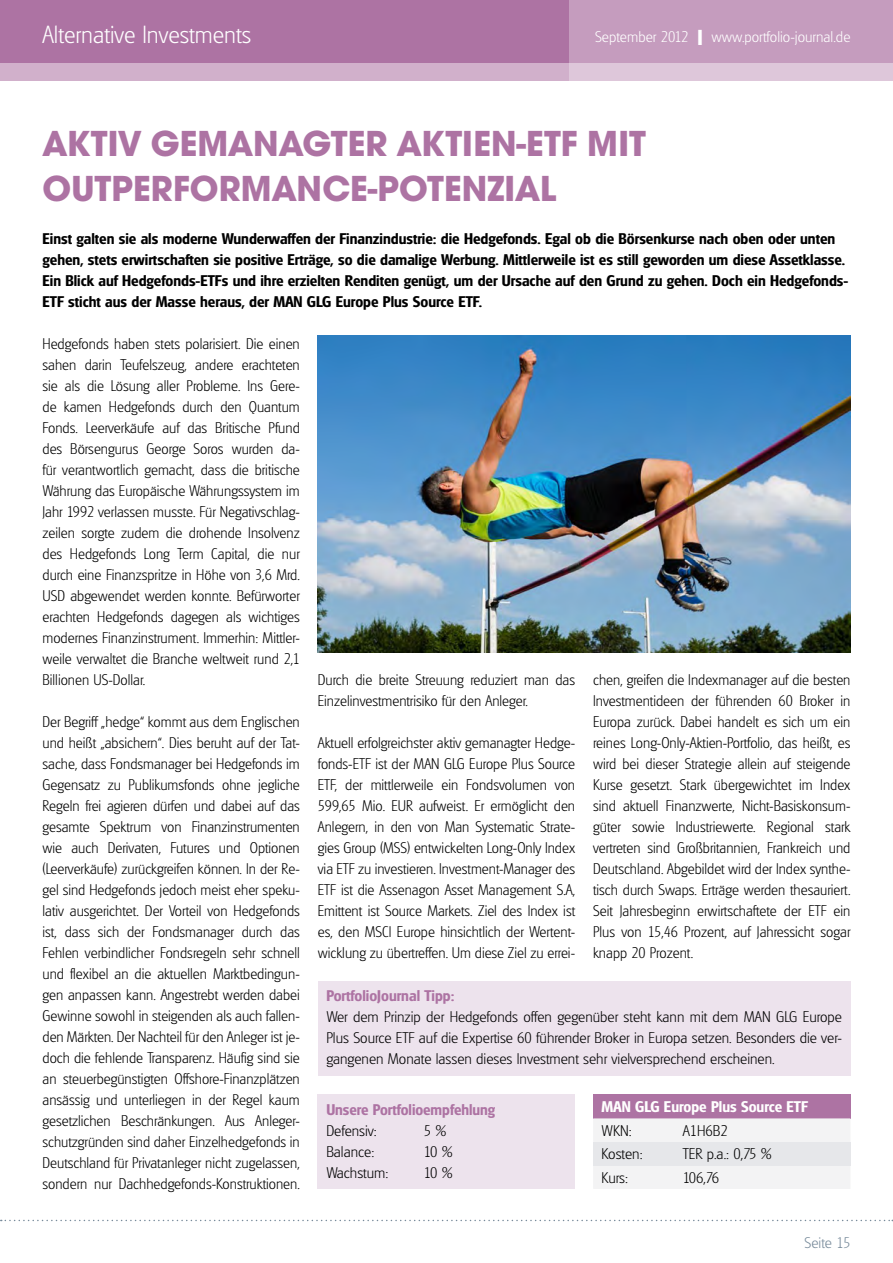
<style>
.page{position:relative;width:893px;height:1263px;background:#fff}
.page>*{position:absolute;margin:0;border:0;box-sizing:border-box;transform-origin:0 0}
.t1{font:700 37.5px/45px "Avignon";color:#ad73a3}
.t2{font:200 24px "Glasgow Serial";color:#fff}
.t3{font:200 15px/21px "Glasgow Serial";color:#000;text-align:justify}
.t4{font:700 15px/21px "Glasgow Serial";color:#000}
.t5{font:700 15px "Glasgow Serial";color:#ad73a3}
.t6{font:200 15px "Glasgow Serial";color:#fff}
.t7{font:700 15px "Glasgow Serial";color:#fff}
.t8{font:200 15px "Glasgow Serial";color:#788b9b}
.s1{font-weight:700;font-size:21px}
</style>
<div class="page">
<svg style="left:1px;top:1220px;width:892px;height:1px"></svg>
<div style="left:0;top:0;width:893px;height:81px;background:#ad73a3"></div>
<div style="left:0;top:64px;width:893px;height:17px;background:#d1b0cb"></div>
<svg style="left:570px;top:0;width:323px;height:81px;background:#caa5c4"></svg>
<div style="left:593px;top:1094px;width:257px;height:24px;background:#ad73a3"></div>
<div style="left:593px;top:1118px;width:257px;height:71px;background:#f3f3f4"></div>
<div style="left:593px;top:1142px;width:257px;height:23px;background:#e6e7ea"></div>
<div style="left:318px;top:981px;width:532px;height:95px;background:#ede3ed"></div>
<div style="left:318px;top:1094px;width:257px;height:95px;background:#ede3ed"></div>
<img style="left:318px;top:336px;width:532px;height:316px">
<h2 class="t2" style="left:43px;top:20px;width:210px">Alternative Investments</h2>
<p class="t6" style="left:711px;top:27px;width:141px">www.portfolio-journal.de</p>
<p class="t6" style="left:595px;top:27px;width:109px">September 2012 <span class="s1">I</span></p>
<h1 class="t1" style="left:43px;top:120px;width:604px">AKTIV GEMANAGTER AKTIEN-ETF MIT<br>OUTPERFORMANCE-POTENZIAL</h1>
<p class="t4" style="left:43px;top:228px;width:807px">Einst galten sie als moderne Wunderwaffen der Finanzindustrie: die Hedgefonds. Egal ob die Börsenkurse nach oben oder unten gehen, stets erwirtschaften sie positive Erträge, so die damalige Werbung. Mittlerweile ist es still geworden um diese Assetklasse.<br>Ein Blick auf Hedgefonds-ETFs und ihre erzielten Renditen genügt, um der Ursache auf den Grund zu gehen. Doch ein Hedgefonds-ETF sticht aus der Masse heraus, der MAN GLG Europe Plus Source ETF.</p>
<p class="t3" style="left:43px;top:333px;width:259px">Hedgefonds haben stets polarisiert. Die einen sahen darin Teufelszeug, andere erachteten sie als die Lösung aller Probleme. Ins Gere&shy;de kamen Hedgefonds durch den Quantum Fonds. Leerverkäufe auf das Britische Pfund des Börsengurus George Soros wurden da&shy;für verantwortlich gemacht, dass die britische Währung das Europäische Währungssystem im Jahr 1992 verlassen musste. Für Negativschlag&shy;zeilen sorgte zudem die drohende Insolvenz des Hedgefonds Long Term Capital, die nur durch eine Finanzspritze in Höhe von 3,6 Mrd.<br>USD abgewendet werden konnte. Befürworter erachten Hedgefonds dagegen als wichtiges modernes Finanzinstrument. Immerhin: Mittler&shy;weile verwaltet die Branche weltweit rund 2,1<br>Billionen US-Dollar.</p>
<p class="t3" style="left:43px;top:711px;width:259px">Der Begriff „hedge“ kommt aus dem Englischen und heißt „absichern“. Dies beruht auf der Tat&shy;sache, dass Fondsmanager bei Hedgefonds im Gegensatz zu Publikumsfonds ohne jegliche Regeln frei agieren dürfen und dabei auf das gesamte Spektrum von Finanzinstrumenten wie auch Derivaten, Futures und Optionen (Leerverkäufe) zurückgreifen können. In der Re&shy;gel sind Hedgefonds jedoch meist eher speku&shy;lativ ausgerichtet. Der Vorteil von Hedgefonds ist, dass sich der Fondsmanager durch das Fehlen verbindlicher Fondsregeln sehr schnell und flexibel an die aktuellen Marktbedingun&shy;gen anpassen kann. Angestrebt werden dabei Gewinne sowohl in steigenden als auch fallen&shy;den Märkten. Der Nachteil für den Anleger ist je&shy;doch die fehlende Transparenz. Häufig sind sie an steuerbegünstigten Offshore-Finanzplätzen ansässig und unterliegen in der Regel kaum gesetzlichen Beschränkungen. Aus Anleger&shy;schutzgründen sind daher Einzelhedgefonds in Deutschland für Privatanleger nicht zugelassen, sondern nur Dachhedgefonds-Konstruktionen.</p>
<p class="t3" style="left:318px;top:669px;width:259px">Durch die breite Streuung reduziert man das<br>Einzelinvestmentrisiko für den Anleger.</p>
<p class="t3" style="left:318px;top:732px;width:259px">Aktuell erfolgreichster aktiv gemanagter Hedge&shy;fonds-ETF ist der MAN GLG Europe Plus Source ETF, der mittlerweile ein Fondsvolumen von 599,65 Mio. EUR aufweist. Er ermöglicht den Anlegern, in den von Man Systematic Strate&shy;gies Group (MSS) entwickelten Long-Only Index via ETF zu investieren. Investment-Manager des ETF ist die Assenagon Asset Management S.A, Emittent ist Source Markets. Ziel des Index ist es, den MSCI Europe hinsichtlich der Wertent&shy;wicklung zu übertreffen. Um diese Ziel zu errei-</p>
<p class="t3" style="left:593px;top:669px;width:259px">chen, greifen die Indexmanager auf die besten Investmentideen der führenden 60 Broker in Europa zurück. Dabei handelt es sich um ein reines Long-Only-Aktien-Portfolio, das heißt, es wird bei dieser Strategie allein auf steigende Kurse gesetzt. Stark übergewichtet im Index sind aktuell Finanzwerte, Nicht-Basiskonsum&shy;güter sowie Industriewerte. Regional stark vertreten sind Großbritannien, Frankreich und Deutschland. Abgebildet wird der Index synthe&shy;tisch durch Swaps. Erträge werden thesauriert.<br>Seit Jahresbeginn erwirtschaftete der ETF ein Plus von 15,46 Prozent, auf Jahressicht sogar knapp 20 Prozent.</p>
<p class="t5" style="left:326px;top:987px;width:130px">PortfolioJournal Tipp:</p>
<p class="t3" style="left:326px;top:1006px;width:517px">Wer dem Prinzip der Hedgefonds offen gegenüber steht kann mit dem MAN GLG Europe Plus Source ETF auf die Expertise 60 führender Broker in Europa setzen. Besonders die ver&shy;gangenen Monate lassen dieses Investment sehr vielversprechend erscheinen.</p>
<p class="t5" style="left:326px;top:1100px;width:170px">Unsere Portfolioempfehlung</p>
<p class="t3" style="left:326px;top:1120px;width:52px">Defensiv:</p>
<p class="t3" style="left:424px;top:1120px;width:24px">5 %</p>
<p class="t3" style="left:326px;top:1141px;width:50px">Balance:</p>
<p class="t3" style="left:424px;top:1141px;width:30px">10 %</p>
<p class="t3" style="left:326px;top:1162px;width:64px">Wachstum:</p>
<p class="t3" style="left:424px;top:1162px;width:30px">10 %</p>
<p class="t7" style="left:602px;top:1098px;width:208px">MAN GLG Europe Plus Source ETF</p>
<p class="t3" style="left:602px;top:1120px;width:32px">WKN:</p>
<p class="t3" style="left:683px;top:1120px;width:47px">A1H6B2</p>
<p class="t3" style="left:602px;top:1143px;width:43px">Kosten:</p>
<p class="t3" style="left:683px;top:1143px;width:91px">TER p.a.: 0,75 %</p>
<p class="t3" style="left:602px;top:1167px;width:28px">Kurs:</p>
<p class="t3" style="left:683px;top:1167px;width:38px">106,76</p>
<p class="t8" style="left:805px;top:1234px;width:47px">Seite 15</p>
</div>
